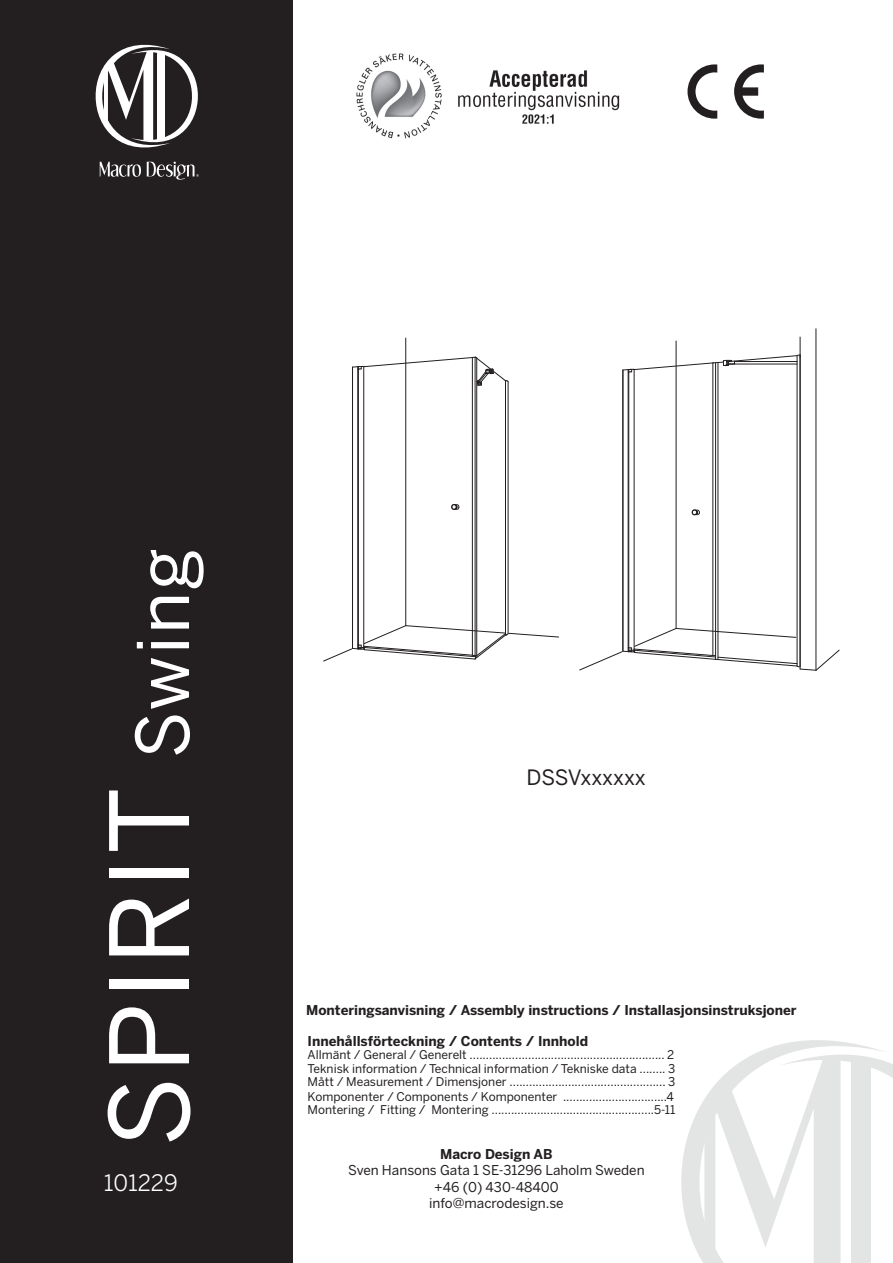
<style>
.page{position:relative;width:893px;height:1263px;background:#fff}
.page>*{position:absolute;margin:0;border:0;box-sizing:border-box;transform-origin:0 0}
.t1{font:108px "Benton Sans";letter-spacing:.03em;color:#fff}
.Artikelnummer_framsida{font:22.5px "Benton Sans";color:#fff}
.produktnamn_liten_rubrik{font:21px "Benton Sans";color:#231f20}
.Mått_centrerad{font:700 13.5px "Benton Sans";color:#231f20}
.t2{font:13.5px "Benton Sans";color:#231f20}
.Mått_centrerad-2{font:12px "Benton Sans";color:#231f20}
.s1{font-size:72px}
</style>
<div class="page">
<img style="left:356px;top:53px;width:264px;height:86px">
<svg style="left:687px;top:64px;width:30px;height:55px"></svg>
<svg style="left:734px;top:64px;width:30px;height:55px"></svg>
<hr style="left:676px;top:341px;width:1px;height:287px;background:#231f20">
<hr style="left:634px;top:370px;width:1px;height:279px;background:#231f20">
<hr style="left:713px;top:363px;width:1px;height:292px;background:#231f20">
<hr style="left:623px;top:370px;width:1px;height:281px;background:#231f20">
<hr style="left:628px;top:370px;width:1px;height:282px;background:#231f20">
<hr style="left:715px;top:363px;width:1px;height:293px;background:#231f20">
<svg style="left:692px;top:509px;width:8px;height:6px"></svg>
<hr style="left:800px;top:337px;width:1px;height:332px;background:#231f20">
<hr style="left:816px;top:329px;width:1px;height:341px;background:#231f20">
<hr style="left:797px;top:356px;width:1px;height:310px;background:#231f20">
<hr style="left:718px;top:363px;width:1px;height:296px;background:#231f20">
<svg style="left:579px;top:628px;width:261px;height:43px"></svg>
<hr style="left:800px;top:355px;width:1px;height:311px;background:#231f20">
<svg style="left:623px;top:354px;width:178px;height:19px"></svg>
<hr style="left:735px;top:361px;width:62px;height:1px;background:#231f20">
<hr style="left:735px;top:364px;width:62px;height:1px;background:#231f20">
<hr style="left:405px;top:338px;width:1px;height:288px;background:#231f20">
<hr style="left:363px;top:367px;width:1px;height:279px;background:#231f20">
<hr style="left:505px;top:380px;width:1px;height:255px;background:#231f20">
<hr style="left:472px;top:357px;width:1px;height:298px;background:#231f20">
<hr style="left:476px;top:358px;width:1px;height:299px;background:#231f20">
<hr style="left:358px;top:369px;width:1px;height:276px;background:#231f20">
<hr style="left:352px;top:367px;width:1px;height:281px;background:#231f20">
<hr style="left:357px;top:367px;width:1px;height:282px;background:#231f20">
<hr style="left:508px;top:381px;width:1px;height:253px;background:#231f20">
<hr style="left:475px;top:357px;width:1px;height:298px;background:#231f20">
<svg style="left:323px;top:625px;width:236px;height:37px"></svg>
<svg style="left:451px;top:504px;width:8px;height:6px"></svg>
<svg style="left:352px;top:357px;width:156px;height:29px"></svg>
<div style="left:0;top:0;width:293px;height:1263px;background:#231f20"></div>
<svg style="left:96px;top:45px;width:103px;height:135px"></svg>
<svg style="left:681px;top:1100px;width:23px;height:163px;fill:#e3e4e4"></svg>
<svg style="left:704px;top:1040px;width:189px;height:223px"></svg>
<p class="t1" style="left:86px;top:1147px;width:601px;rotate:-90deg">SPIRIT <span class="s1">Swing</span></p>
<p class="Artikelnummer_framsida" style="left:104px;top:1170px;width:76px">101229</p>
<p class="produktnamn_liten_rubrik" style="left:526px;top:765px;width:121px">DSSVxxxxxx</p>
<p class="Mått_centrerad" style="left:306px;top:1002px;width:492px">Monteringsanvisning / Assembly instructions / Installasjonsinstruksjoner</p>
<p class="Mått_centrerad" style="left:308px;top:1033px;width:282px">Innehållsförteckning / Contents / Innhold</p>
<p class="Mått_centrerad-2" style="left:308px;top:1048px;width:368px">Allmänt / General / Generelt ............................................................ 2</p>
<p class="Mått_centrerad-2" style="left:308px;top:1061px;width:369px">Teknisk information / Technical information / Tekniske data ........ 3</p>
<p class="Mått_centrerad-2" style="left:308px;top:1075px;width:369px">Mått / Measurement / Dimensjoner ................................................ 3</p>
<p class="Mått_centrerad-2" style="left:308px;top:1089px;width:368px">Komponenter / Components / Komponenter ................................4</p>
<p class="Mått_centrerad-2" style="left:308px;top:1102px;width:369px">Montering / Fitting / Montering ..................................................5-11</p>
<p class="Mått_centrerad" style="left:440px;top:1146px;width:114px">Macro Design AB</p>
<p class="t2" style="left:348px;top:1162px;width:298px">Sven Hansons Gata 1 SE-31296 Laholm Sweden</p>
<p class="t2" style="left:434px;top:1178px;width:126px">+46 (0) 430-48400</p>
<p class="t2" style="left:429px;top:1195px;width:136px">info@macrodesign.se</p>
</div>
